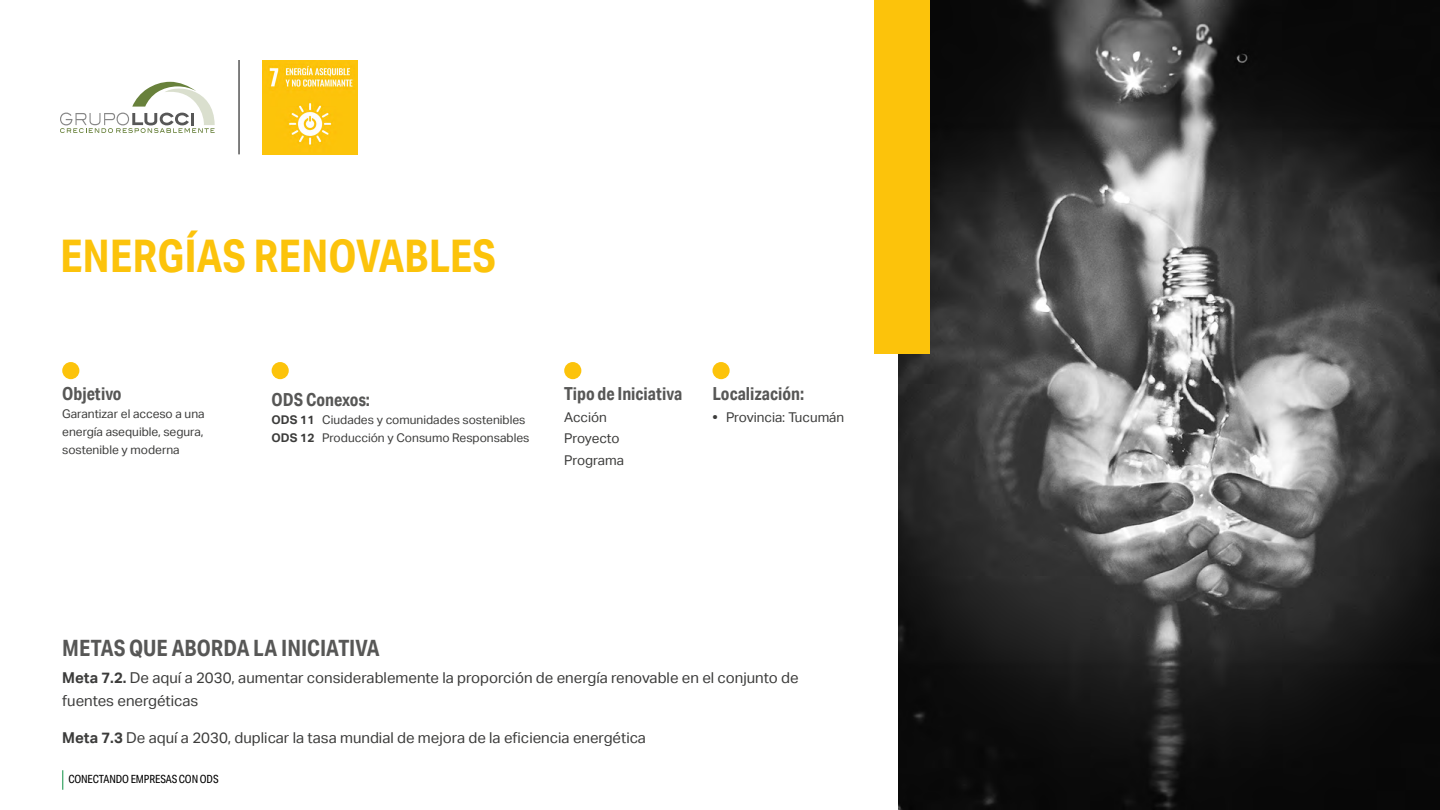
<style>
.page{position:relative;width:1440px;height:810px;background:#fff}
.page>*{position:absolute;margin:0;border:0;box-sizing:border-box;transform-origin:0 0}
.t1{font:700 45px "Aktiv Grotesk Cd";color:#fcc30b}
.t2{font:700 22.5px "Aktiv Grotesk Cd";color:#575756}
.t3{font:700 18px "Aktiv Grotesk Cd";color:#575756}
.t4{font:15px/23.2px "Aktiv Grotesk";color:#3c3c3b}
.t5{font:13.5px/21.8px "Aktiv Grotesk";color:#3c3c3b}
.t6{font:12px/18px "Aktiv Grotesk";color:#3c3c3b;text-align:justify}
.t7{font:11.25px "Aktiv Grotesk Cd";letter-spacing:-.01em;color:#000}
.s1{font-weight:700}
</style>
<div class="page">
<svg style="left:62px;top:770px;width:1px;height:20px"></svg>
<img style="left:898px;top:0;width:542px;height:810px">
<div style="left:874px;top:0;width:56px;height:354px;background:#fcc30b"></div>
<div style="left:62px;top:362px;width:17px;height:17px;background:#fcc30b;border-radius:50%"></div>
<div style="left:713px;top:362px;width:17px;height:17px;background:#fcc30b;border-radius:50%"></div>
<img style="left:262px;top:60px;width:95px;height:95px">
<hr style="left:239px;top:60px;width:1px;height:94px;background:#000">
<div style="left:564px;top:362px;width:17px;height:17px;background:#fcc30b;border-radius:50%"></div>
<svg style="left:60px;top:82px;width:155px;height:51px"></svg>
<div style="left:272px;top:362px;width:17px;height:17px;background:#fcc30b;border-radius:50%"></div>
<h1 class="t1" style="left:60px;top:228px;width:437px">ENERGÍAS RENOVABLES</h1>
<p class="t3" style="left:62px;top:382px;width:61px">Objetivo</p>
<p class="t6" style="left:62px;top:405px;width:144px">Garantizar el acceso a una energía asequible, segura, sostenible y moderna</p>
<p class="t3" style="left:272px;top:389px;width:100px">ODS Conexos:</p>
<p class="t6" style="left:272px;top:412px;width:259px;line-height:17.2px"><span class="s1">ODS 11</span> Ciudades y comunidades sostenibles<br><span class="s1">ODS 12</span> Producción y Consumo Responsables</p>
<p class="t3" style="left:564px;top:382px;width:120px">Tipo de Iniciativa</p>
<p class="t5" style="left:564px;top:406px;width:61px">Acción<br>Proyecto<br>Programa</p>
<p class="t3" style="left:713px;top:382px;width:93px">Localización:</p>
<p class="t5" style="left:713px;top:406px;width:133px"><span class="s1">•</span> Provincia: Tucumán</p>
<h2 class="t2" style="left:62px;top:634px;width:319px">METAS QUE ABORDA LA INICIATIVA</h2>
<p class="t4" style="left:62px;top:666px;width:738px"><span class="s1">Meta 7.2.</span> De aquí a 2030, aumentar considerablemente la proporción de energía renovable en el conjunto de fuentes energéticas</p>
<p class="t4" style="left:62px;top:726px;width:585px"><span class="s1">Meta 7.3</span> De aquí a 2030, duplicar la tasa mundial de mejora de la eficiencia energética</p>
<p class="t7" style="left:68px;top:773px;width:152px">CONECTANDO EMPRESAS CON ODS</p>
</div>
